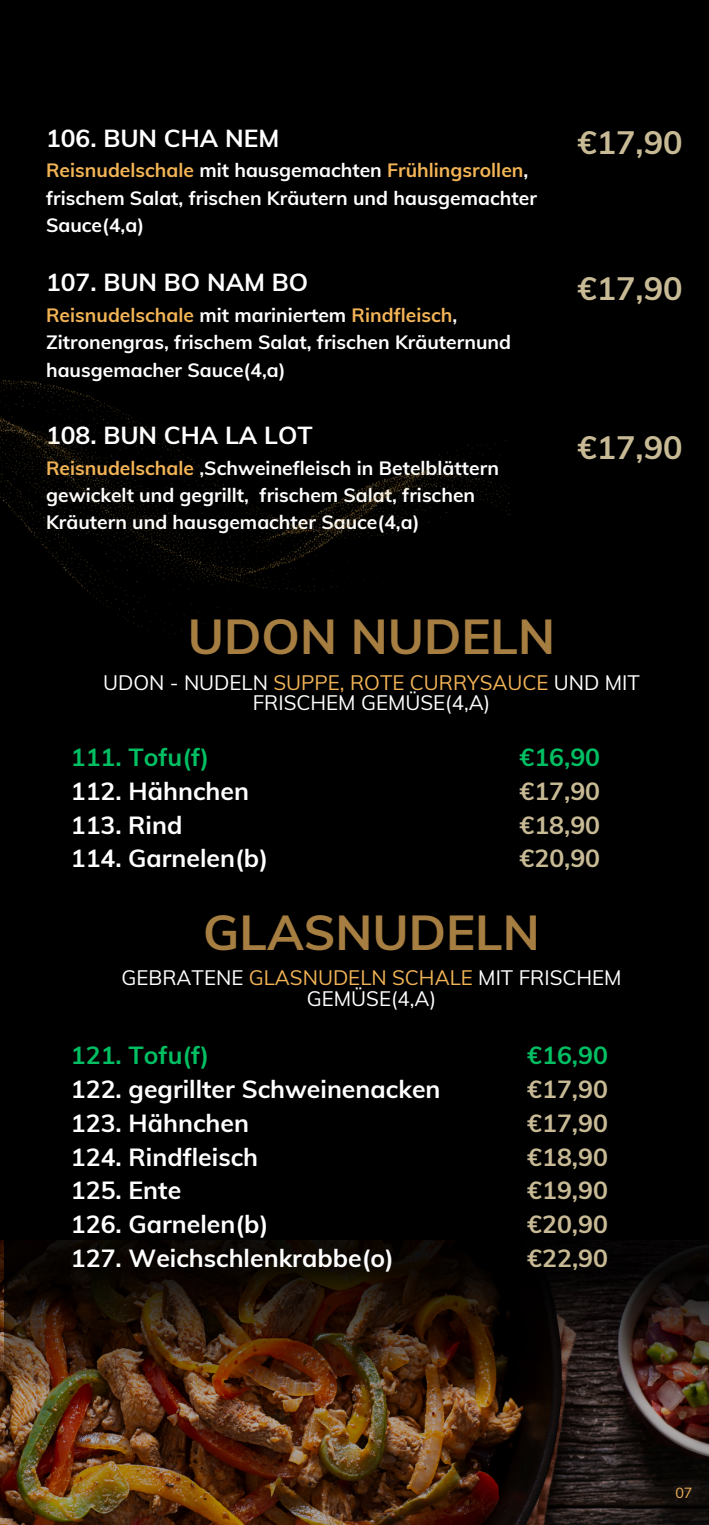
<style>
.page{position:relative;width:709px;height:1525px;background:#fff}
.page>*{position:absolute;margin:0;border:0;box-sizing:border-box;transform-origin:0 0}
.t1{font:700 49px "Muli";color:#a77e41}
.t2{font:700 32.25px "Muli";color:#c8ba95}
.t3{font:700 24.75px/33.8px "Muli";color:#fff}
.t4{font:700 24.75px/33.8px "Muli";color:#c8ba95;text-align:justify}
.t5{font:700 24.75px "Muli";color:#00bf63}
.t6{font:20.5px/20.5px "Muli";color:#fff;text-align:center}
.t7{font:700 19.25px/27.2px "Muli";color:#fff}
.t8{font:14.25px "Muli";color:#f3b456}
.s1{color:#f3b456}
</style>
<div class="page">
<div style="left:0;top:0;width:709px;height:1524px;background:#000"></div>
<img style="left:5px;top:1240px;width:704px;height:284px">
<img style="left:0;top:380px;width:511px;height:259px">
<p class="t3" style="left:46px;top:120px;width:235px">106. BUN CHA NEM</p>
<p class="t7" style="left:46px;top:156px;width:492px"><span class="s1">Reisnudelschale</span> mit hausgemachten <span class="s1">Frühlingsrollen</span>, frischem Salat, frischen Kräutern und hausgemachter<br>Sauce(4,a)</p>
<p class="t3" style="left:46px;top:265px;width:264px">107. BUN BO NAM BO</p>
<p class="t7" style="left:46px;top:301px;width:466px"><span class="s1">Reisnudelschale</span> mit mariniertem <span class="s1">Rindfleisch</span>,<br>Zitronengras, frischem Salat, frischen Kräuternund hausgemacher Sauce(4,a)</p>
<p class="t3" style="left:46px;top:418px;width:268px">108. BUN CHA LA LOT</p>
<p class="t7" style="left:46px;top:454px;width:454px"><span class="s1">Reisnudelschale</span> ,Schweinefleisch in Betelblättern gewickelt und gegrillt, frischem Salat, frischen<br>Kräutern und hausgemachter Sauce(4,a)</p>
<h2 class="t2" style="left:577px;top:122px;width:107px">€17,90</h2>
<h2 class="t2" style="left:577px;top:268px;width:107px">€17,90</h2>
<h2 class="t2" style="left:577px;top:426px;width:107px">€17,90</h2>
<h1 class="t1" style="left:188px;top:604px;width:369px">UDON NUDELN</h1>
<p class="t6" style="left:103px;top:671px;width:538px">UDON - NUDELN <span class="s1">SUPPE, ROTE CURRYSAUCE</span> UND MIT<br>FRISCHEM GEMÜSE(4,A)</p>
<p class="t5" style="left:71px;top:741px;width:140px">111. Tofu(f)</p>
<p class="t3" style="left:71px;top:773px;width:199px">112. Hähnchen<br>113. Rind<br>114. Garnelen(b)</p>
<p class="t5" style="left:519px;top:741px;width:82px">€16,90</p>
<p class="t4" style="left:519px;top:773px;width:82px">€17,90 €18,90 €20,90</p>
<h1 class="t1" style="left:203px;top:900px;width:338px">GLASNUDELN</h1>
<p class="t6" style="left:121px;top:967px;width:502px">GEBRATENE <span class="s1">GLASNUDELN SCHALE</span> MIT FRISCHEM<br>GEMÜSE(4,A)</p>
<p class="t5" style="left:71px;top:1039px;width:140px">121. Tofu(f)</p>
<p class="t3" style="left:71px;top:1071px;width:371px">122. gegrillter Schweinenacken<br>123. Hähnchen<br>124. Rindfleisch<br>125. Ente<br>126. Garnelen(b)<br>127. Weichschlenkrabbe(o)</p>
<p class="t5" style="left:527px;top:1039px;width:82px">€16,90</p>
<p class="t4" style="left:527px;top:1071px;width:82px">€17,90 €17,90 €18,90 €19,90 €20,90 €22,90</p>
<p class="t8" style="left:675px;top:1484px;width:19px">07</p>
</div>
